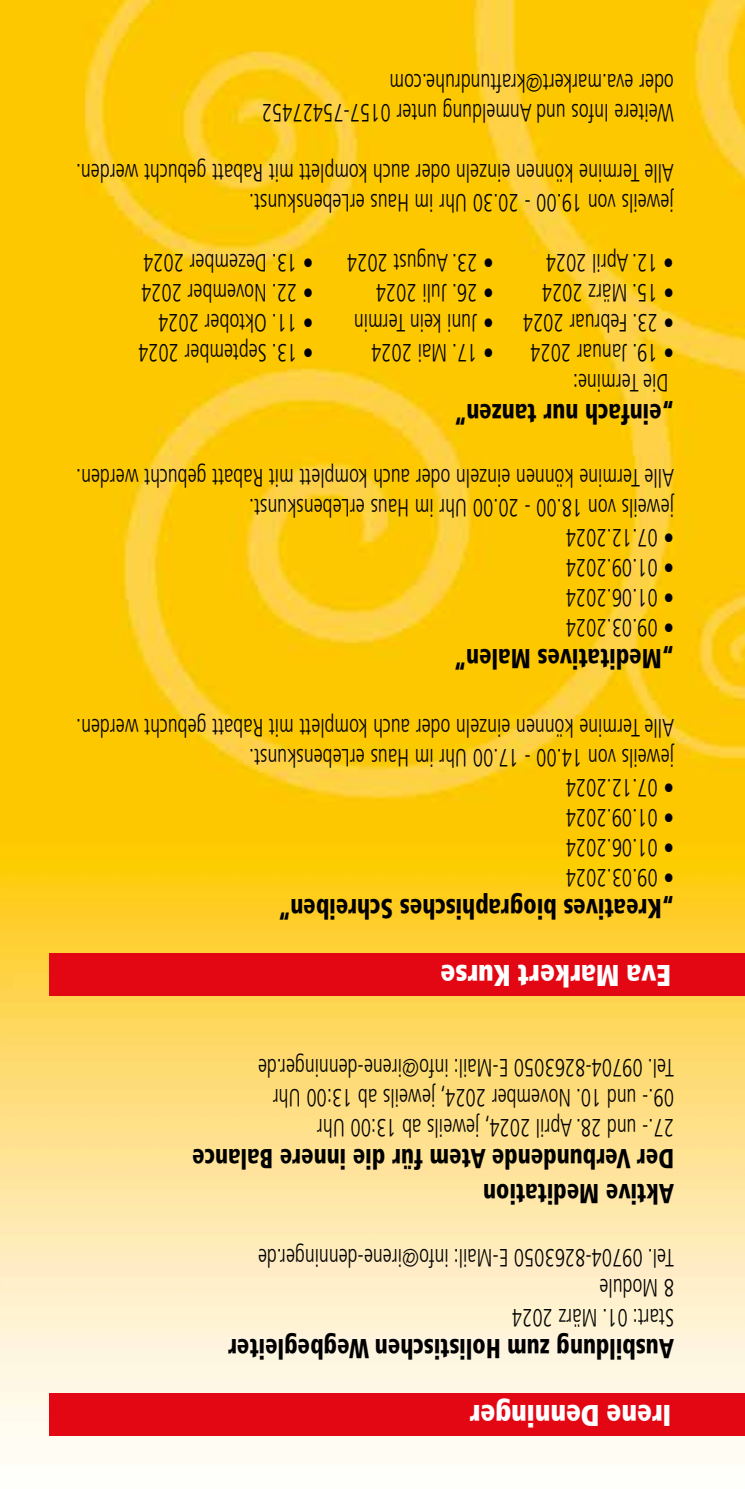
<style>
.page{position:relative;width:745px;height:1489px;background:#fff}
.page>*{position:absolute;margin:0;border:0;box-sizing:border-box;transform-origin:0 0}
.t1{font:900 condensed 30px "Frutiger";color:#fff;scale:.9 1}
.t2{font:900 condensed 27.5px/35px "Frutiger";color:#000;scale:.85 1}
.t3{font:300 condensed 25px/30px "Frutiger";color:#000;scale:.85 1}
</style>
<div class="page">
<img style="left:0;top:0;width:744px;height:1463px">
<div style="left:50px;top:1393px;width:694px;height:42px;background:#e30613"></div>
<div style="left:50px;top:953px;width:694px;height:42px;background:#e30613"></div>
<p class="t3" style="left:673px;top:127px;width:486px;rotate:-180deg">Weitere Infos und Anmeldung unter 0157-75427452 oder eva.markert@kraftundruhe.com</p>
<p class="t3" style="left:673px;top:217px;width:704px;rotate:-180deg">jeweils von 19.00 - 20.30 Uhr im Haus erLebenskunst.<br>Alle Termine können einzeln oder auch komplett mit Rabatt gebucht werden.</p>
<p class="t3" style="left:313px;top:277px;width:202px;rotate:-180deg">• 13. Dezember 2024</p>
<p class="t3" style="left:493px;top:277px;width:174px;rotate:-180deg">• 23. August 2024</p>
<p class="t3" style="left:673px;top:277px;width:152px;rotate:-180deg">• 12. April 2024</p>
<p class="t3" style="left:313px;top:307px;width:204px;rotate:-180deg">• 22. November 2024</p>
<p class="t3" style="left:493px;top:307px;width:140px;rotate:-180deg">• 26. Juli 2024</p>
<p class="t3" style="left:673px;top:307px;width:157px;rotate:-180deg">• 15. März 2024</p>
<p class="t3" style="left:313px;top:337px;width:184px;rotate:-180deg">• 11. Oktober 2024</p>
<p class="t3" style="left:493px;top:337px;width:166px;rotate:-180deg">• Juni kein Termin</p>
<p class="t3" style="left:673px;top:337px;width:179px;rotate:-180deg">• 23. Februar 2024</p>
<p class="t3" style="left:313px;top:367px;width:208px;rotate:-180deg">• 13. September 2024</p>
<p class="t3" style="left:493px;top:367px;width:146px;rotate:-180deg">• 17. Mai 2024</p>
<p class="t3" style="left:673px;top:367px;width:170px;rotate:-180deg">• 19. Januar 2024</p>
<p class="t3" style="left:668px;top:397px;width:114px;rotate:-180deg">Die Termine:</p>
<p class="t2" style="left:673px;top:431px;width:260px;rotate:-180deg">„einfach nur tanzen”</p>
<p class="t3" style="left:673px;top:552px;width:704px;rotate:-180deg">• 07.12.2024<br>jeweils von 18.00 - 20.00 Uhr im Haus erLebenskunst.<br>Alle Termine können einzeln oder auch komplett mit Rabatt gebucht werden.</p>
<p class="t3" style="left:673px;top:582px;width:129px;rotate:-180deg">• 01.09.2024</p>
<p class="t3" style="left:673px;top:612px;width:129px;rotate:-180deg">• 01.06.2024</p>
<p class="t3" style="left:673px;top:642px;width:129px;rotate:-180deg">• 09.03.2024</p>
<p class="t2" style="left:673px;top:676px;width:260px;rotate:-180deg">„Meditatives Malen”</p>
<p class="t3" style="left:673px;top:802px;width:704px;rotate:-180deg">• 07.12.2024<br>jeweils von 14.00 - 17.00 Uhr im Haus erLebenskunst.<br>Alle Termine können einzeln oder auch komplett mit Rabatt gebucht werden.</p>
<p class="t3" style="left:673px;top:832px;width:129px;rotate:-180deg">• 01.09.2024</p>
<p class="t3" style="left:673px;top:862px;width:129px;rotate:-180deg">• 01.06.2024</p>
<p class="t3" style="left:673px;top:892px;width:129px;rotate:-180deg">• 09.03.2024</p>
<p class="t2" style="left:673px;top:926px;width:467px;rotate:-180deg">„Kreatives biographisches Schreiben”</p>
<p class="t1" style="left:670px;top:993px;width:258px;rotate:-180deg">Eva Markert Kurse</p>
<p class="t3" style="left:673px;top:1142px;width:490px;rotate:-180deg">27.- und 28. April 2024, jeweils ab 13:00 Uhr<br>09.- und 10. November 2024, jeweils ab 13:00 Uhr<br>Tel. 09704-8263050 E-Mail: info@irene-denninger.de</p>
<p class="t2" style="left:673px;top:1210px;width:568px;rotate:-180deg">Aktive Meditation<br>Der Verbundende Atem für die innere Balance</p>
<p class="t3" style="left:673px;top:1332px;width:490px;rotate:-180deg">Start: 01. März 2024<br>8 Module<br>Tel. 09704-8263050 E-Mail: info@irene-denninger.de</p>
<p class="t2" style="left:673px;top:1365px;width:526px;rotate:-180deg">Ausbildung zum Holistischen Wegbegleiter</p>
<p class="t1" style="left:670px;top:1433px;width:225px;rotate:-180deg">Irene Denninger</p>
</div>
